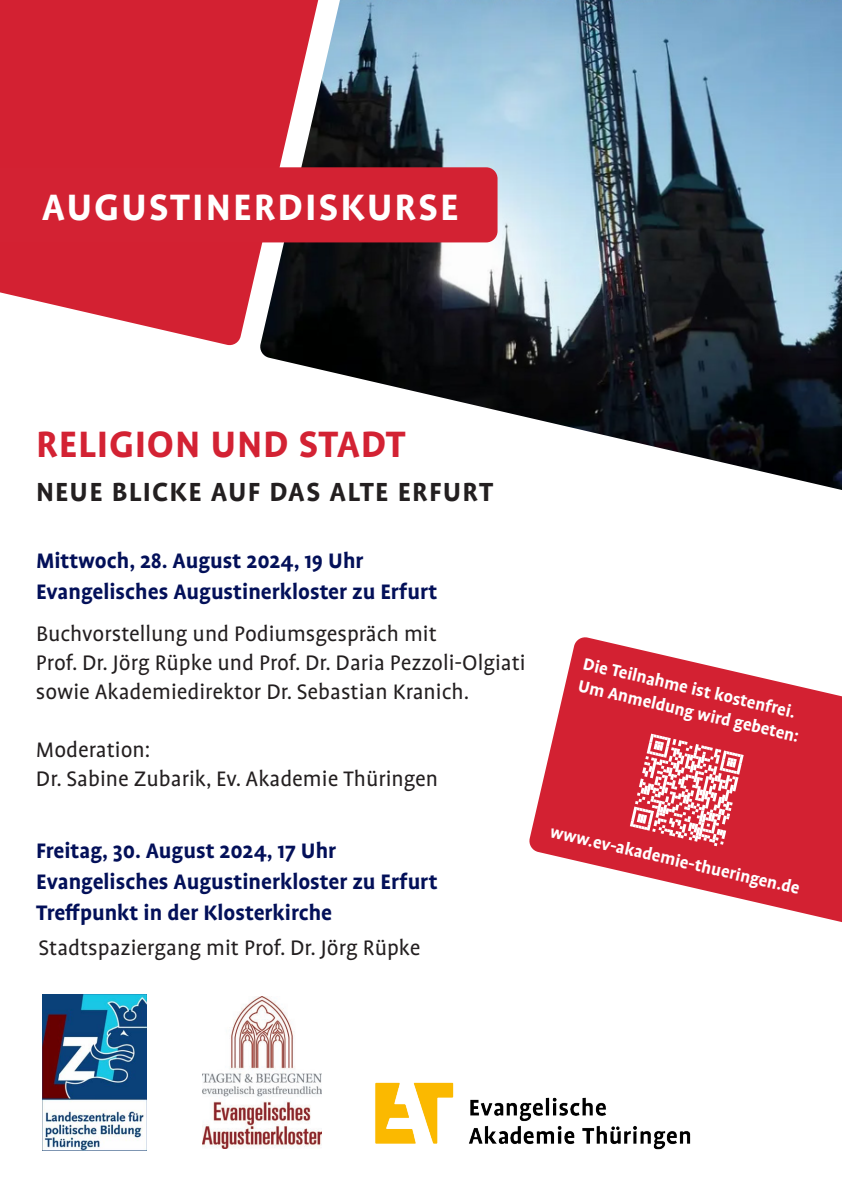
<style>
.page{position:relative;width:842px;height:1191px;background:#fff}
.page>*{position:absolute;margin:0;border:0;box-sizing:border-box;transform-origin:0 0}
.t1{font:700 42px "Profile Pro";letter-spacing:.05em;color:#fff}
.t2{font:700 42px "Profile Pro";letter-spacing:.02em;color:#d32233}
.t3{font:700 30px "Profile Pro";letter-spacing:.04em;color:#231f20}
.t4{font:24px/29px "Profile Pro";color:#231f20}
.Absatz{font:700 24px "Profile Pro";color:#031059}
.t5{font:700 19px "Profile Pro";color:#fff}
</style>
<div class="page">
<img style="left:260px;top:0;width:582px;height:490px">
<svg style="left:0;top:0;width:329px;height:346px;fill:#d32132"></svg>
<svg style="left:529px;top:637px;width:313px;height:285px;fill:#d32132"></svg>
<svg style="left:630px;top:733px;width:114px;height:113px"></svg>
<div style="left:0;top:167px;width:497px;height:75px;background:#d32233"></div>
<img style="left:43px;top:994px;width:103px;height:156px">
<img style="left:203px;top:997px;width:118px;height:151px">
<img style="left:375px;top:1082px;width:316px;height:68px">
<p class="t1" style="left:42px;top:182px;width:418px">AUGUSTINERDISKURSE</p>
<p class="t2" style="left:36px;top:419px;width:371px">RELIGION UND STADT</p>
<p class="t3" style="left:36px;top:474px;width:459px">NEUE BLICKE AUF DAS ALTE ERFURT</p>
<p class="Absatz" style="left:36px;top:546px;width:329px">Mittwoch, 28. August 2024, 19 Uhr</p>
<p class="Absatz" style="left:36px;top:577px;width:403px">Evangelisches Augustinerkloster zu Erfurt</p>
<p class="t4" style="left:36px;top:620px;width:491px">Buchvorstellung und Podiumsgespräch mit<br>Prof. Dr. Jörg Rüpke und Prof. Dr. Daria Pezzoli-Olgiati sowie Akademiedirektor Dr. Sebastian Kranich.</p>
<p class="t4" style="left:36px;top:736px;width:404px">Moderation:<br>Dr. Sabine Zubarik, Ev. Akademie Thüringen</p>
<p class="Absatz" style="left:36px;top:836px;width:301px">Freitag, 30. August 2024, 17 Uhr</p>
<p class="Absatz" style="left:36px;top:867px;width:403px">Evangelisches Augustinerkloster zu Erfurt</p>
<p class="Absatz" style="left:36px;top:898px;width:297px">Treffpunkt in der Klosterkirche</p>
<p class="t4" style="left:38px;top:934px;width:384px">Stadtspaziergang mit Prof. Dr. Jörg Rüpke</p>
<p class="t5" style="left:586px;top:652px;width:219px;rotate:13deg">Die Teilnahme ist kostenfrei.</p>
<p class="t5" style="left:581px;top:674px;width:228px;rotate:13deg">Um Anmeldung wird gebeten:</p>
<p class="t5" style="left:553px;top:820px;width:257px;rotate:13deg">www.ev-akademie-thueringen.de</p>
</div>
